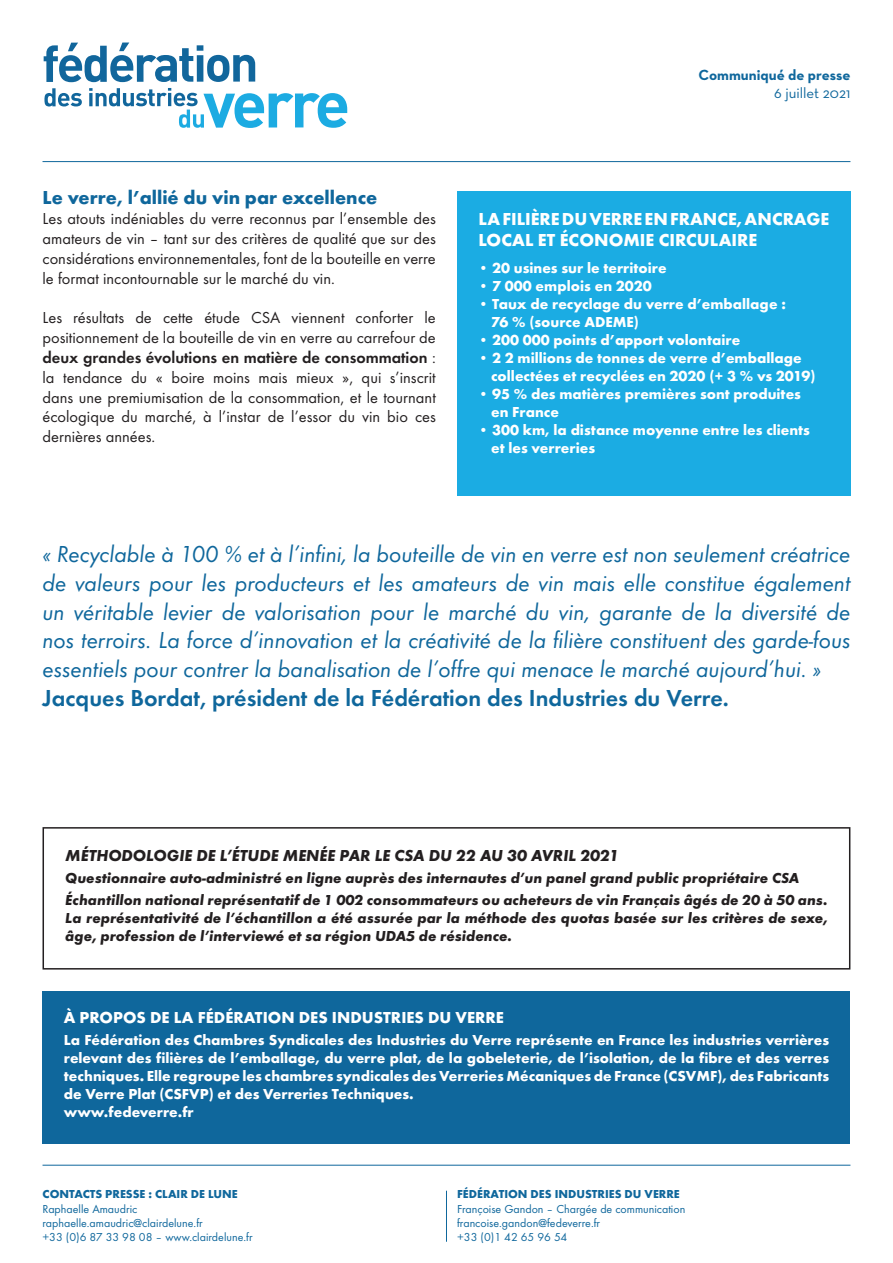
<style>
.page{position:relative;width:893px;height:1263px;background:#fff}
.page>*{position:absolute;margin:0;border:0;box-sizing:border-box;transform-origin:0 0}
.t1{font:italic 24px/28.8px "Futura T";color:#0f679c;text-align:justify}
.t2{font:600 24px "Futura T";color:#0f679c}
.t3{font:700 19.5px "Futura T";color:#0f679c}
.t4{font:700 18px/21.6px "Futura T";color:#fff}
.t5{font:16.5px/19.8px "Futura T";color:#231f20;text-align:justify}
.t6{font:italic 700 16.5px "Futura T";color:#231f20}
.t7{font:700 16.5px "Futura T";color:#fff}
.t8{font:700 15px/18px "Futura T";color:#fff;text-align:justify}
.t9{font:italic 700 15px/18px "Futura T";color:#231f20;text-align:justify}
.t10{font:700 15px "Neutra Text";color:#0f679c}
.t11{font:15px "Neutra Text";color:#0f679c}
.t12{font:12px "Futura T";color:#0f679c}
.t13{font:700 12px "Futura T";color:#0f679c}
.s1{font-weight:600}
.s2{font-weight:400}
</style>
<div class="page">
<hr style="left:446px;top:1191px;width:1px;height:51px;background:#0f679c">
<svg style="left:44px;top:43px;width:211px;height:39px"></svg>
<svg style="left:44px;top:88px;width:38px;height:19px"></svg>
<svg style="left:89px;top:88px;width:258px;height:40px"></svg>
<hr style="left:43px;top:161px;width:807px;height:1px;background:#0f679c">
<hr style="left:43px;top:1165px;width:807px;height:1px;background:#0f679c">
<div style="left:43px;top:991px;width:807px;height:152px;background:#0f679c"></div>
<div style="left:457px;top:191px;width:393px;height:304px;background:#1bace3"></div>
<div style="left:43px;top:827px;width:807px;height:142px;border:2px solid #231f20"></div>
<p class="t3" style="left:43px;top:186px;width:336px">Le verre, l’allié du vin par excellence</p>
<p class="t5" style="left:43px;top:209px;width:395px">Les atouts indéniables du verre reconnus par l’ensemble des amateurs de vin – tant sur des critères de qualité que sur des considérations environnementales, font de la bouteille en verre le format incontournable sur le marché du vin.</p>
<p class="t5" style="left:43px;top:308px;width:395px">Les résultats de cette étude CSA viennent conforter le positionnement de la bouteille de vin en verre au carrefour de <span class="s1">deux grandes évolutions en matière de consommation</span> : la tendance du « boire moins mais mieux », qui s’inscrit dans une premiumisation de la consommation, et le tournant écologique du marché, à l’instar de l’essor du vin bio ces dernières années.</p>
<p class="t10" style="left:698px;top:66px;width:153px">Communiqué de presse</p>
<p class="t11" style="left:774px;top:84px;width:78px">6 juillet 2021</p>
<p class="t4" style="left:478px;top:208px;width:352px">LA FILIÈRE DU VERRE EN FRANCE, ANCRAGE<br>LOCAL ET ÉCONOMIE CIRCULAIRE</p>
<p class="t8" style="left:478px;top:259px;width:190px"><span class="s2">•</span> 20 usines sur le territoire</p>
<p class="t8" style="left:478px;top:277px;width:175px"><span class="s2">•</span> 7 000 emplois en 2020</p>
<p class="t8" style="left:478px;top:295px;width:309px"><span class="s2">•</span> Taux de recyclage du verre d’emballage :</p>
<p class="t8" style="left:491px;top:313px;width:149px">76 % (source ADEME)</p>
<p class="t8" style="left:478px;top:331px;width:263px"><span class="s2">•</span> 200 000 points d’apport volontaire</p>
<p class="t8" style="left:478px;top:349px;width:325px"><span class="s2">•</span> 2 2 millions de tonnes de verre d’emballage</p>
<p class="t8" style="left:491px;top:367px;width:326px">collectées et recyclées en 2020 (+ 3 % vs 2019)</p>
<p class="t8" style="left:478px;top:385px;width:324px"><span class="s2">•</span> 95 % des matières premières sont produites</p>
<p class="t8" style="left:491px;top:403px;width:69px">en France</p>
<p class="t8" style="left:478px;top:421px;width:333px"><span class="s2">•</span> 300 km, la distance moyenne entre les clients</p>
<p class="t8" style="left:491px;top:439px;width:105px">et les verreries</p>
<p class="t1" style="left:43px;top:539px;width:809px">« Recyclable à 100 % et à l’infini, la bouteille de vin en verre est non seulement créatrice de valeurs pour les producteurs et les amateurs de vin mais elle constitue également un véritable levier de valorisation pour le marché du vin, garante de la diversité de nos terroirs. La force d’innovation et la créativité de la filière constituent des garde-fous essentiels pour contrer la banalisation de l’offre qui menace le marché aujourd’hui. »</p>
<p class="t2" style="left:43px;top:684px;width:688px">Jacques Bordat, président de la Fédération des Industries du Verre.</p>
<p class="t6" style="left:65px;top:845px;width:555px">MÉTHODOLOGIE DE L’ÉTUDE MENÉE PAR LE CSA DU 22 AU 30 AVRIL 2021</p>
<p class="t9" style="left:65px;top:869px;width:736px">Questionnaire auto-administré en ligne auprès des internautes d’un panel grand public propriétaire CSA</p>
<p class="t9" style="left:65px;top:891px;width:764px">Échantillon national représentatif de 1 002 consommateurs ou acheteurs de vin Français âgés de 20 à 50 ans.<br>La représentativité de l’échantillon a été assurée par la méthode des quotas basée sur les critères de sexe, âge, profession de l’interviewé et sa région UDA5 de résidence.</p>
<p class="t7" style="left:64px;top:1008px;width:442px">À PROPOS DE LA FÉDÉRATION DES INDUSTRIES DU VERRE</p>
<p class="t8" style="left:64px;top:1031px;width:767px">La Fédération des Chambres Syndicales des Industries du Verre représente en France les industries verrières relevant des filières de l’emballage, du verre plat, de la gobeleterie, de l’isolation, de la fibre et des verres techniques. Elle regroupe les chambres syndicales des Verreries Mécaniques de France (CSVMF), des Fabricants de Verre Plat (CSFVP) et des Verreries Techniques.</p>
<p class="t8" style="left:64px;top:1103px;width:132px">www.fedeverre.fr</p>
<p class="t13" style="left:43px;top:1187px;width:197px">CONTACTS PRESSE : CLAIR DE LUNE</p>
<p class="t12" style="left:43px;top:1201px;width:96px">Raphaelle Amaudric</p>
<p class="t12" style="left:43px;top:1216px;width:162px">raphaelle.amaudric@clairdelune.fr</p>
<p class="t12" style="left:43px;top:1230px;width:212px">+33 (0)6 87 33 98 08 – www.clairdelune.fr</p>
<p class="t13" style="left:457px;top:1187px;width:224px">FÉDÉRATION DES INDUSTRIES DU VERRE</p>
<p class="t12" style="left:457px;top:1201px;width:230px">Françoise Gandon – Chargée de communication</p>
<p class="t12" style="left:457px;top:1216px;width:145px">francoise.gandon@fedeverre.fr</p>
<p class="t12" style="left:457px;top:1230px;width:112px">+33 (0)1 42 65 96 54</p>
</div>
